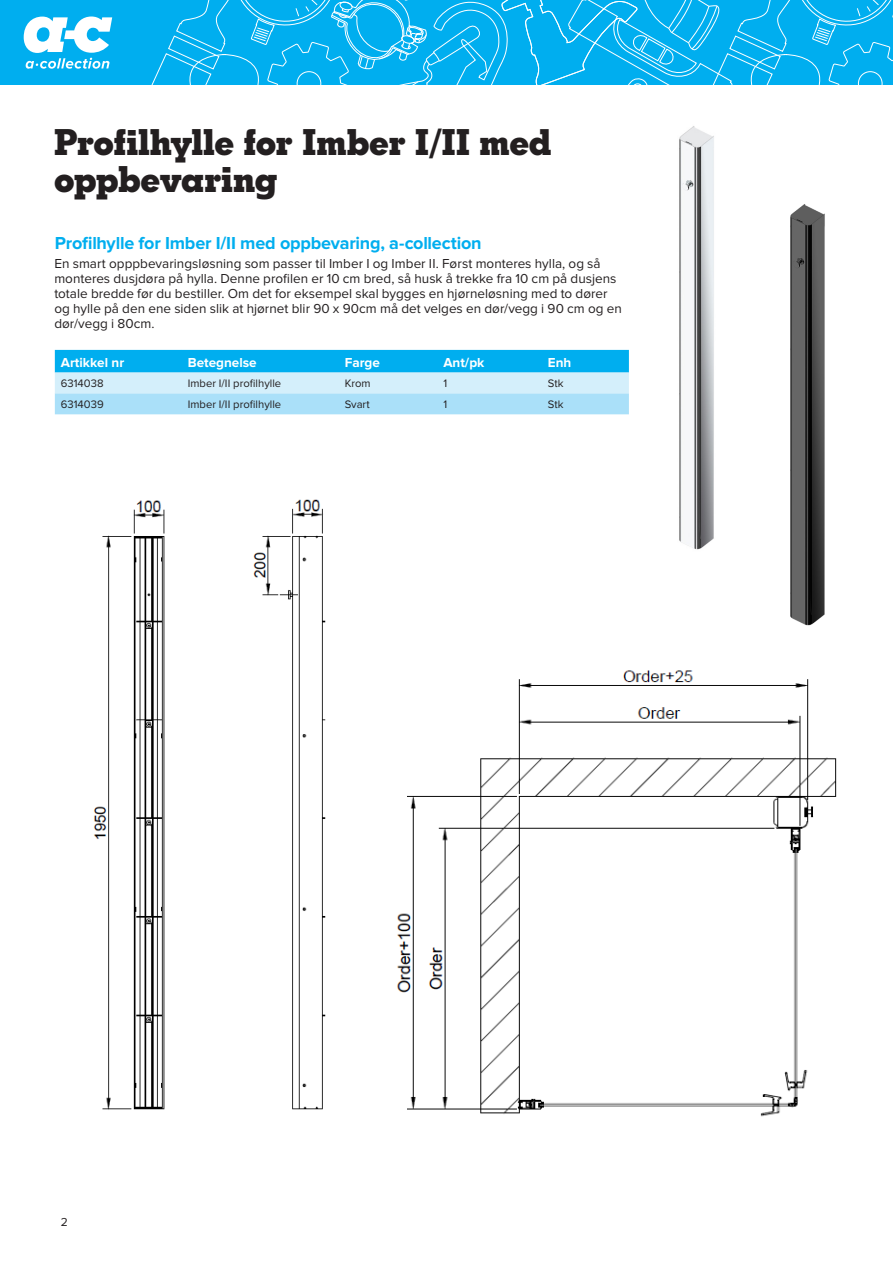
<style>
.page{position:relative;width:893px;height:1263px;background:#fff}
.page>*{position:absolute;margin:0;border:0;box-sizing:border-box;transform-origin:0 0}
.t1{font:700 36px "Geometric Slab 703 BT Xtra";letter-spacing:-.015em;color:#231f20}
.t2{font:700 18px "Proxima Nova";letter-spacing:-.01em;color:#00aeef}
.t3{font:13.5px "Proxima Nova";color:#231f20}
.t4{font:700 13.5px "Proxima Nova";color:#fff}
.t5{font:12px "Proxima Nova";color:#231f20}
.t6{font:11.25px "Proxima Nova";color:#231f20}
</style>
<div class="page">
<div style="left:0;top:0;width:893px;height:85px;background:#00aeef"></div>
<svg style="left:151px;top:0;width:742px;height:85px"></svg>
<svg style="left:23px;top:17px;width:89px;height:52px"></svg>
<svg style="left:55px;top:350px;width:574px;height:64px;background:#7cd3f6"></svg>
<img style="left:679px;top:126px;width:35px;height:424px">
<img style="left:790px;top:204px;width:35px;height:422px">
<img style="left:93px;top:499px;width:233px;height:611px">
<img style="left:397px;top:670px;width:440px;height:447px">
<p class="t1" style="left:54px;top:120px;width:499px">Profilhylle for Imber I/II med</p>
<p class="t1" style="left:54px;top:158px;width:225px">oppbevaring</p>
<p class="t2" style="left:55px;top:235px;width:428px">Profilhylle for Imber I/II med oppbevaring, a-collection</p>
<p class="t3" style="left:54px;top:257px;width:548px">En smart opppbevaringsløsning som passer til Imber I og Imber II. Først monteres hylla, og så</p>
<p class="t3" style="left:54px;top:272px;width:564px">monteres dusjdøra på hylla. Denne profilen er 10 cm bred, så husk å trekke fra 10 cm på dusjens</p>
<p class="t3" style="left:54px;top:287px;width:555px">totale bredde før du bestiller. Om det for eksempel skal bygges en hjørneløsning med to dører</p>
<p class="t3" style="left:54px;top:302px;width:569px">og hylle på den ene siden slik at hjørnet blir 90 x 90cm må det velges en dør/vegg i 90 cm og en</p>
<p class="t3" style="left:54px;top:317px;width:102px">dør/vegg i 80cm.</p>
<p class="t4" style="left:61px;top:356px;width:65px">Artikkel nr</p>
<p class="t4" style="left:188px;top:356px;width:70px">Betegnelse</p>
<p class="t4" style="left:345px;top:356px;width:37px">Farge</p>
<p class="t4" style="left:443px;top:356px;width:43px">Ant/pk</p>
<p class="t4" style="left:548px;top:356px;width:25px">Enh</p>
<p class="t6" style="left:61px;top:379px;width:44px">6314038</p>
<p class="t6" style="left:188px;top:379px;width:95px">Imber I/II profilhylle</p>
<p class="t6" style="left:345px;top:379px;width:27px">Krom</p>
<p class="t6" style="left:443px;top:379px;width:5px">1</p>
<p class="t6" style="left:548px;top:379px;width:17px">Stk</p>
<p class="t6" style="left:61px;top:399px;width:44px">6314039</p>
<p class="t6" style="left:188px;top:399px;width:95px">Imber I/II profilhylle</p>
<p class="t6" style="left:345px;top:399px;width:26px">Svart</p>
<p class="t6" style="left:443px;top:399px;width:5px">1</p>
<p class="t6" style="left:548px;top:399px;width:17px">Stk</p>
<p class="t5" style="left:61px;top:1216px;width:9px">2</p>
</div>
